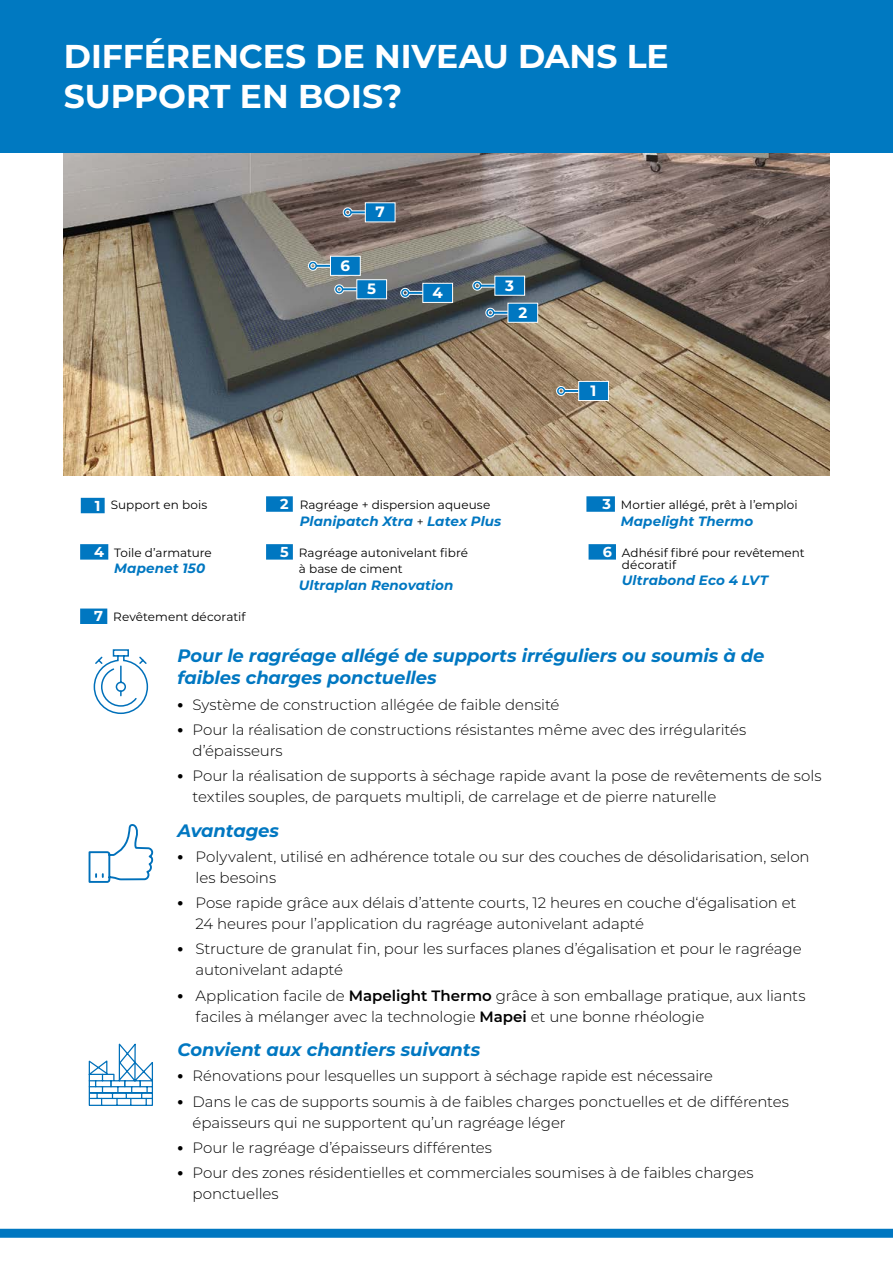
<style>
.page{position:relative;width:893px;height:1263px;background:#fff}
.page>*{position:absolute;margin:0;border:0;box-sizing:border-box;transform-origin:0 0}
.t1{font:700 33px/39.6px "Montserrat";color:#fff}
.t2{font:italic 700 18px/22.5px "Montserrat";letter-spacing:-.005em;color:#0077c1}
.t3{font:300 15px/21px "Montserrat";letter-spacing:-.005em;color:#000}
.t4{font:700 15px "Montserrat";color:#fff}
.t5{font:italic 700 13.5px "Montserrat";letter-spacing:.005em;color:#0077c1}
.t6{font:12px/16.5px "Montserrat";letter-spacing:.005em;color:#000}
.s1{font-weight:700;font-size:14.4px;color:#0077c1}
.s2{font-weight:400;font-style:normal;font-size:12px;color:#000}
.s3{font-weight:900;font-size:13.5px}
.s4{font-weight:600}
</style>
<div class="page">
<img style="left:64px;top:153px;width:765px;height:323px">
<svg style="left:485px;top:302px;width:53px;height:21px"></svg>
<svg style="left:472px;top:275px;width:53px;height:21px"></svg>
<svg style="left:400px;top:283px;width:53px;height:20px"></svg>
<svg style="left:342px;top:202px;width:54px;height:21px"></svg>
<svg style="left:308px;top:255px;width:79px;height:45px;background:#698ea2"></svg>
<svg style="left:556px;top:381px;width:53px;height:20px"></svg>
<div style="left:81px;top:498px;width:24px;height:15px;background:#0077c1"></div>
<div style="left:80px;top:608px;width:27px;height:16px;background:#0077c1"></div>
<div style="left:266px;top:496px;width:27px;height:16px;background:#0077c1"></div>
<div style="left:80px;top:544px;width:28px;height:16px;background:#0077c1"></div>
<div style="left:586px;top:496px;width:29px;height:16px;background:#0077c1"></div>
<div style="left:266px;top:544px;width:27px;height:16px;background:#0077c1"></div>
<div style="left:589px;top:544px;width:27px;height:16px;background:#0077c1"></div>
<svg style="left:88px;top:824px;width:66px;height:59px"></svg>
<svg style="left:93px;top:649px;width:56px;height:65px"></svg>
<svg style="left:88px;top:1043px;width:65px;height:63px"></svg>
<div style="left:0;top:1229px;width:893px;height:9px;background:#0077c1"></div>
<div style="left:0;top:0;width:893px;height:153px;background:#0079c1"></div>
<h1 class="t1" style="left:64px;top:35px;width:606px">DIFFÉRENCES DE NIVEAU DANS LE<br>SUPPORT EN BOIS?</h1>
<p class="t4" style="left:341px;top:255px;width:11px">6</p>
<p class="t4" style="left:376px;top:201px;width:11px">7</p>
<p class="t4" style="left:367px;top:278px;width:10px">5</p>
<p class="t4" style="left:432px;top:282px;width:12px">4</p>
<p class="t4" style="left:505px;top:275px;width:10px">3</p>
<p class="t4" style="left:518px;top:302px;width:10px">2</p>
<p class="t6" style="left:95px;top:496px;width:114px"><span class="s1">1</span> Support en bois</p>
<p class="t6" style="left:94px;top:544px;width:119px"><span class="s1">4</span> Toile d’armature</p>
<p class="t5" style="left:114px;top:559px;width:92px">Mapenet 150</p>
<p class="t6" style="left:94px;top:608px;width:153px"><span class="s1">7</span> Revêtement décoratif</p>
<p class="t6" style="left:280px;top:496px;width:212px"><span class="s1">2</span> Ragréage + dispersion aqueuse</p>
<p class="t5" style="left:300px;top:511px;width:203px">Planipatch Xtra <span class="s2">+</span> Latex Plus</p>
<p class="t6" style="left:299px;top:544px;width:171px;text-indent:-19px"><span class="s1">5</span> Ragréage autonivelant fibré à base de ciment</p>
<p class="t5" style="left:299px;top:575px;width:156px">Ultraplan Renovation</p>
<p class="t4" style="left:591px;top:380px;width:7px">1</p>
<p class="t6" style="left:602px;top:496px;width:197px"><span class="s1">3</span> Mortier allégé, prêt à l’emploi</p>
<p class="t5" style="left:621px;top:511px;width:134px">Mapelight Thermo</p>
<p class="t6" style="left:622px;top:546px;width:184px;line-height:12px;text-indent:-19px"><span class="s1">6</span> Adhésif fibré pour revêtement décoratif</p>
<p class="t5" style="left:622px;top:571px;width:148px">Ultrabond Eco 4 LVT</p>
<p class="t2" style="left:178px;top:643px;width:588px">Pour le ragréage allégé de supports irréguliers ou soumis à de faibles charges ponctuelles</p>
<p class="t3" style="left:178px;top:693px;width:383px"><span class="s3">•</span> Système de construction allégée de faible densité</p>
<p class="t3" style="left:193px;top:718px;width:555px;text-indent:-15px"><span class="s3">•</span> Pour la réalisation de constructions résistantes même avec des irrégularités d’épaisseurs</p>
<p class="t3" style="left:193px;top:765px;width:630px;text-indent:-15px"><span class="s3">•</span> Pour la réalisation de supports à séchage rapide avant la pose de revêtements de sols textiles souples, de parquets multipli, de carrelage et de pierre naturelle</p>
<p class="t2" style="left:178px;top:818px;width:103px">Avantages</p>
<p class="t3" style="left:196px;top:845px;width:616px;text-indent:-18px"><span class="s3">•</span> Polyvalent, utilisé en adhérence totale ou sur des couches de désolidarisation, selon les besoins</p>
<p class="t3" style="left:196px;top:892px;width:602px;text-indent:-18px"><span class="s3">•</span> Pose rapide grâce aux délais d’attente courts, 12 heures en couche d‘égalisation et<br>24 heures pour l’application du ragréage autonivelant adapté</p>
<p class="t3" style="left:196px;top:938px;width:608px;text-indent:-18px"><span class="s3">•</span> Structure de granulat fin, pour les surfaces planes d’égalisation et pour le ragréage autonivelant adapté</p>
<p class="t3" style="left:196px;top:984px;width:611px;text-indent:-18px"><span class="s3">•</span> Application facile de <span class="s4">Mapelight Thermo</span> grâce à son emballage pratique, aux liants faciles à mélanger avec la technologie <span class="s4">Mapei</span> et une bonne rhéologie</p>
<p class="t2" style="left:178px;top:1038px;width:304px">Convient aux chantiers suivants</p>
<p class="t3" style="left:178px;top:1065px;width:537px"><span class="s3">•</span> Rénovations pour lesquelles un support à séchage rapide est nécessaire</p>
<p class="t3" style="left:193px;top:1090px;width:598px;text-indent:-15px"><span class="s3">•</span> Dans le cas de supports soumis à de faibles charges ponctuelles et de différentes épaisseurs qui ne supportent qu’un ragréage léger</p>
<p class="t3" style="left:178px;top:1137px;width:316px"><span class="s3">•</span> Pour le ragréage d’épaisseurs différentes</p>
<p class="t3" style="left:193px;top:1162px;width:563px;text-indent:-15px"><span class="s3">•</span> Pour des zones résidentielles et commerciales soumises à de faibles charges ponctuelles</p>
</div>
